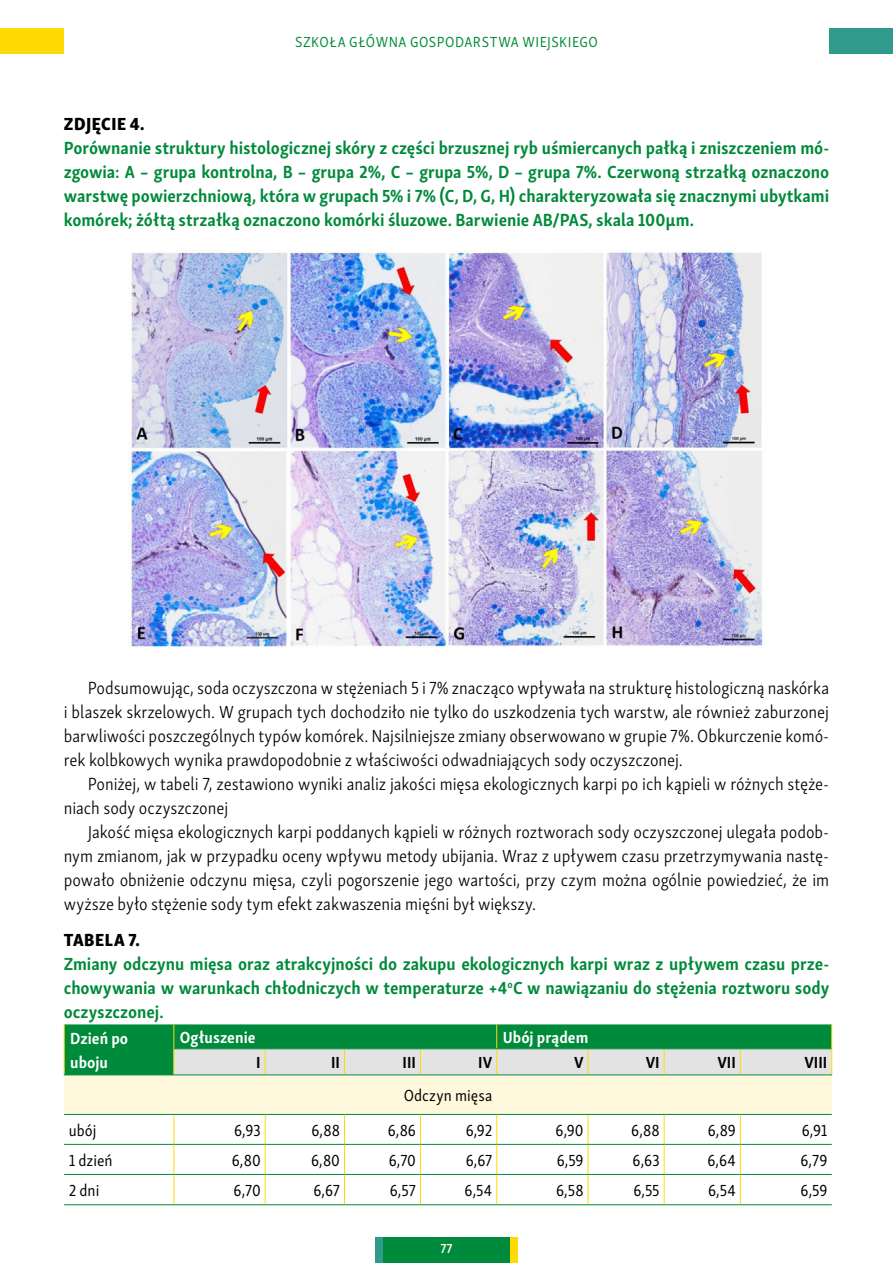
<style>
.page{position:relative;width:893px;height:1263px;background:#fff}
.page>*{position:absolute;margin:0;border:0;box-sizing:border-box;transform-origin:0 0}
.t1{font:300 18px/24px "Skolar Sans Latn Cn";letter-spacing:-.005em;color:#000;text-align:justify}
.t2{font:700 18px/24px "Skolar Sans Latn Cn";color:#008a3b;text-align:justify}
.t3{font:18px "Skolar Sans Latn Cn Eb";letter-spacing:.03em;color:#000}
.t4{font:16.5px "Skolar Sans Latn Cn";color:#000}
.t5{font:700 16.5px/24px "Skolar Sans Latn Cn";letter-spacing:.005em;color:#fff}
.t6{font:700 16.5px "Skolar Sans Latn Cn";color:#000}
.t7{font:15px "Skolar Sans Latn Cn";letter-spacing:.035em;color:#008a3b}
.t8{font:600 13.5px "Skolar Sans Latn Cn";color:#fff}
</style>
<div class="page">
<div style="left:383px;top:1237px;width:127px;height:26px;background:#008a3b"></div>
<div style="left:0;top:28px;width:64px;height:26px;background:#ffdb03"></div>
<div style="left:510px;top:1237px;width:8px;height:26px;background:#ffdb03"></div>
<div style="left:829px;top:28px;width:64px;height:26px;background:#309a8d"></div>
<div style="left:375px;top:1237px;width:8px;height:26px;background:#309a8d"></div>
<div style="left:64px;top:1075px;width:768px;height:39px;background:#fff8dd"></div>
<hr style="left:64px;top:1144px;width:110px;height:1px;background:#008a3b">
<hr style="left:174px;top:1144px;width:91px;height:1px;background:#008a3b">
<hr style="left:265px;top:1144px;width:79px;height:1px;background:#008a3b">
<hr style="left:344px;top:1144px;width:76px;height:1px;background:#008a3b">
<hr style="left:420px;top:1144px;width:77px;height:1px;background:#008a3b">
<hr style="left:497px;top:1144px;width:91px;height:1px;background:#008a3b">
<svg style="left:64px;top:1024px;width:768px;height:50px;background:#64b183"></svg>
<hr style="left:174px;top:1048px;width:91px;height:1px;background:#008a3b">
<hr style="left:265px;top:1048px;width:79px;height:1px;background:#008a3b">
<hr style="left:344px;top:1048px;width:76px;height:1px;background:#008a3b">
<hr style="left:420px;top:1048px;width:77px;height:1px;background:#008a3b">
<hr style="left:497px;top:1048px;width:91px;height:1px;background:#008a3b">
<hr style="left:588px;top:1048px;width:76px;height:1px;background:#008a3b">
<hr style="left:664px;top:1048px;width:76px;height:1px;background:#008a3b">
<hr style="left:740px;top:1048px;width:91px;height:1px;background:#008a3b">
<hr style="left:588px;top:1144px;width:76px;height:1px;background:#008a3b">
<hr style="left:664px;top:1144px;width:76px;height:1px;background:#008a3b">
<hr style="left:740px;top:1144px;width:92px;height:1px;background:#008a3b">
<hr style="left:64px;top:1174px;width:110px;height:1px;background:#008a3b">
<hr style="left:174px;top:1174px;width:91px;height:1px;background:#008a3b">
<svg style="left:173px;top:1115px;width:1px;height:89px"></svg>
<hr style="left:265px;top:1174px;width:79px;height:1px;background:#008a3b">
<svg style="left:265px;top:1115px;width:1px;height:89px"></svg>
<hr style="left:344px;top:1174px;width:76px;height:1px;background:#008a3b">
<svg style="left:344px;top:1115px;width:1px;height:89px"></svg>
<hr style="left:420px;top:1174px;width:77px;height:1px;background:#008a3b">
<svg style="left:420px;top:1115px;width:1px;height:89px"></svg>
<hr style="left:497px;top:1174px;width:91px;height:1px;background:#008a3b">
<svg style="left:496px;top:1115px;width:1px;height:89px"></svg>
<hr style="left:588px;top:1174px;width:76px;height:1px;background:#008a3b">
<svg style="left:588px;top:1115px;width:1px;height:89px"></svg>
<hr style="left:664px;top:1174px;width:76px;height:1px;background:#008a3b">
<svg style="left:664px;top:1115px;width:1px;height:89px"></svg>
<hr style="left:740px;top:1174px;width:92px;height:1px;background:#008a3b">
<svg style="left:740px;top:1115px;width:1px;height:89px"></svg>
<hr style="left:64px;top:1204px;width:110px;height:1px;background:#008a3b">
<hr style="left:174px;top:1204px;width:91px;height:1px;background:#008a3b">
<hr style="left:265px;top:1204px;width:79px;height:1px;background:#008a3b">
<hr style="left:344px;top:1204px;width:76px;height:1px;background:#008a3b">
<hr style="left:420px;top:1204px;width:77px;height:1px;background:#008a3b">
<hr style="left:497px;top:1204px;width:91px;height:1px;background:#008a3b">
<hr style="left:588px;top:1204px;width:76px;height:1px;background:#008a3b">
<hr style="left:664px;top:1204px;width:76px;height:1px;background:#008a3b">
<hr style="left:740px;top:1204px;width:92px;height:1px;background:#008a3b">
<hr style="left:64px;top:1074px;width:110px;height:1px;background:#008a3b">
<hr style="left:174px;top:1074px;width:91px;height:1px;background:#008a3b">
<hr style="left:265px;top:1074px;width:79px;height:1px;background:#008a3b">
<hr style="left:344px;top:1074px;width:76px;height:1px;background:#008a3b">
<hr style="left:420px;top:1074px;width:77px;height:1px;background:#008a3b">
<hr style="left:497px;top:1074px;width:91px;height:1px;background:#008a3b">
<hr style="left:588px;top:1074px;width:76px;height:1px;background:#008a3b">
<hr style="left:664px;top:1074px;width:76px;height:1px;background:#008a3b">
<hr style="left:740px;top:1074px;width:92px;height:1px;background:#008a3b">
<hr style="left:64px;top:1114px;width:110px;height:1px;background:#008a3b">
<hr style="left:174px;top:1114px;width:91px;height:1px;background:#008a3b">
<hr style="left:265px;top:1114px;width:79px;height:1px;background:#008a3b">
<hr style="left:344px;top:1114px;width:76px;height:1px;background:#008a3b">
<hr style="left:420px;top:1114px;width:77px;height:1px;background:#008a3b">
<hr style="left:497px;top:1114px;width:91px;height:1px;background:#008a3b">
<hr style="left:588px;top:1114px;width:76px;height:1px;background:#008a3b">
<hr style="left:664px;top:1114px;width:76px;height:1px;background:#008a3b">
<hr style="left:740px;top:1114px;width:92px;height:1px;background:#008a3b">
<img style="left:128px;top:250px;width:635px;height:398px">
<p class="t7" style="left:295px;top:30px;width:304px">SZKOŁA GŁÓWNA GOSPODARSTWA WIEJSKIEGO</p>
<p class="t3" style="left:64px;top:109px;width:82px">ZDJĘCIE 4.</p>
<p class="t2" style="left:64px;top:135px;width:767px">Porównanie struktury histologicznej skóry z części brzusznej ryb uśmiercanych pałką i zniszczeniem mó&shy;zgowia: A – grupa kontrolna, B – grupa 2%, C – grupa 5%, D – grupa 7%. Czerwoną strzałką oznaczono warstwę powierzchniową, która w grupach 5% i 7% (C, D, G, H) charakteryzowała się znacznymi ubytkami komórek; żółtą strzałką oznaczono komórki śluzowe. Barwienie AB/PAS, skala 100µm.</p>
<p class="t1" style="left:64px;top:675px;width:767px;text-indent:24px">Podsumowując, soda oczyszczona w stężeniach 5 i 7% znacząco wpływała na strukturę histologiczną naskórka i blaszek skrzelowych. W grupach tych dochodziło nie tylko do uszkodzenia tych warstw, ale również zaburzonej barwliwości poszczególnych typów komórek. Najsilniejsze zmiany obserwowano w grupie 7%. Obkurczenie komó&shy;rek kolbkowych wynika prawdopodobnie z właściwości odwadniających sody oczyszczonej.</p>
<p class="t1" style="left:64px;top:771px;width:767px;text-indent:24px">Poniżej, w tabeli 7, zestawiono wyniki analiz jakości mięsa ekologicznych karpi po ich kąpieli w różnych stęże&shy;niach sody oczyszczonej</p>
<p class="t1" style="left:64px;top:819px;width:767px;text-indent:24px">Jakość mięsa ekologicznych karpi poddanych kąpieli w różnych roztworach sody oczyszczonej ulegała podob&shy;nym zmianom, jak w przypadku oceny wpływu metody ubijania. Wraz z upływem czasu przetrzymywania nastę&shy;powało obniżenie odczynu mięsa, czyli pogorszenie jego wartości, przy czym można ogólnie powiedzieć, że im wyższe było stężenie sody tym efekt zakwaszenia mięśni był większy.</p>
<p class="t3" style="left:64px;top:925px;width:78px">TABELA 7.</p>
<p class="t2" style="left:64px;top:950px;width:767px">Zmiany odczynu mięsa oraz atrakcyjności do zakupu ekologicznych karpi wraz z upływem czasu prze&shy;chowywania w warunkach chłodniczych w temperaturze +4<sup>o</sup>C w nawiązaniu do stężenia roztworu sody oczyszczonej.</p>
<p class="t5" style="left:70px;top:1025px;width:60px">Dzień po uboju</p>
<p class="t5" style="left:180px;top:1024px;width:77px">Ogłuszenie</p>
<p class="t5" style="left:503px;top:1024px;width:87px">Ubój prądem</p>
<p class="t6" style="left:256px;top:1049px;width:6px">I</p>
<p class="t6" style="left:331px;top:1049px;width:10px">II</p>
<p class="t6" style="left:402px;top:1049px;width:15px">III</p>
<p class="t6" style="left:478px;top:1049px;width:15px">IV</p>
<p class="t6" style="left:574px;top:1049px;width:11px">V</p>
<p class="t6" style="left:646px;top:1049px;width:16px">VI</p>
<p class="t6" style="left:717px;top:1049px;width:20px">VII</p>
<p class="t6" style="left:804px;top:1049px;width:24px">VIII</p>
<p class="t4" style="left:404px;top:1083px;width:90px">Odczyn mięsa</p>
<p class="t4" style="left:69px;top:1118px;width:29px">ubój</p>
<p class="t4" style="left:234px;top:1118px;width:28px">6,93</p>
<p class="t4" style="left:311px;top:1118px;width:30px">6,88</p>
<p class="t4" style="left:388px;top:1118px;width:30px">6,86</p>
<p class="t4" style="left:466px;top:1118px;width:28px">6,92</p>
<p class="t4" style="left:556px;top:1118px;width:30px">6,90</p>
<p class="t4" style="left:631px;top:1118px;width:30px">6,88</p>
<p class="t4" style="left:708px;top:1118px;width:30px">6,89</p>
<p class="t4" style="left:802px;top:1118px;width:27px">6,91</p>
<p class="t4" style="left:69px;top:1148px;width:45px">1 dzień</p>
<p class="t4" style="left:232px;top:1148px;width:30px">6,80</p>
<p class="t4" style="left:311px;top:1148px;width:30px">6,80</p>
<p class="t4" style="left:389px;top:1148px;width:29px">6,70</p>
<p class="t4" style="left:466px;top:1148px;width:28px">6,67</p>
<p class="t4" style="left:557px;top:1148px;width:28px">6,59</p>
<p class="t4" style="left:632px;top:1148px;width:29px">6,63</p>
<p class="t4" style="left:707px;top:1148px;width:30px">6,64</p>
<p class="t4" style="left:800px;top:1148px;width:28px">6,79</p>
<p class="t4" style="left:69px;top:1178px;width:32px">2 dni</p>
<p class="t4" style="left:234px;top:1178px;width:29px">6,70</p>
<p class="t4" style="left:313px;top:1178px;width:28px">6,67</p>
<p class="t4" style="left:390px;top:1178px;width:28px">6,57</p>
<p class="t4" style="left:465px;top:1178px;width:29px">6,54</p>
<p class="t4" style="left:556px;top:1178px;width:29px">6,58</p>
<p class="t4" style="left:633px;top:1178px;width:28px">6,55</p>
<p class="t4" style="left:708px;top:1178px;width:29px">6,54</p>
<p class="t4" style="left:800px;top:1178px;width:28px">6,59</p>
<p class="t8" style="left:440px;top:1238px;width:14px">77</p>
</div>
